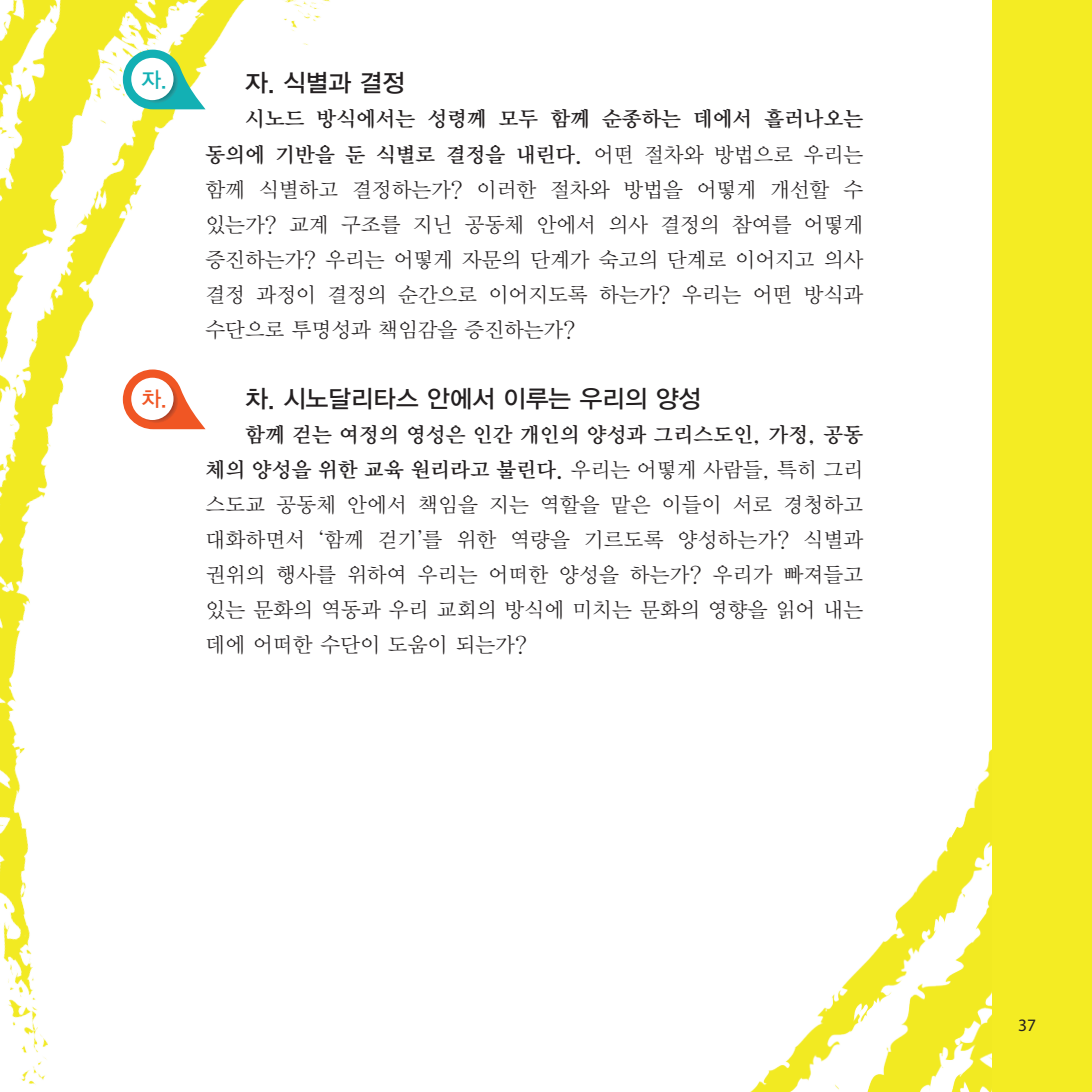
<style>
.page{position:relative;width:1092px;height:1092px;background:#fff}
.page>*{position:absolute;margin:0;border:0;box-sizing:border-box;transform-origin:0 0}
.t1{font:24.5px "YDVYGO13";color:#231f20}
.t2{font:21px/35px "YDVY Mj O12";letter-spacing:.005em;color:#231f20;text-align:justify}
.t3{font:21px/35px "YDVY Mj O14";color:#231f20;text-align:right}
.t4{font:21px "YDVYGO13";color:#13b0b4}
.t5{font:21px "YDVYGO13";color:#f05624}
.t6{font:17.5px "Myriad Pro";color:#231f20}
.s1{font-family:"YDVY Mj O12"}
</style>
<div class="page">
<img style="left:950px;top:749px;width:42px;height:342px">
<img style="left:0;top:0;width:950px;height:1091px">
<div style="left:992px;top:0;width:99px;height:1091px;background:#f4ec23"></div>
<svg style="left:123px;top:50px;width:82px;height:59px"></svg>
<svg style="left:134px;top:59px;width:44px;height:44px"></svg>
<div style="left:131px;top:58px;width:42px;height:42px;background:#fff;border-radius:50%"></div>
<svg style="left:123px;top:369px;width:82px;height:60px"></svg>
<svg style="left:134px;top:379px;width:44px;height:44px"></svg>
<div style="left:131px;top:377px;width:42px;height:43px;background:#fff;border-radius:50%"></div>
<p class="t4" style="left:141px;top:67px;width:27px">자.</p>
<p class="t5" style="left:141px;top:386px;width:27px">차.</p>
<p class="t1" style="left:245px;top:69px;width:161px">자. 식별과 결정</p>
<p class="t3" style="left:205px;top:102px;width:659px">시노드 방식에서는 성령께 모두 함께 순종하는 데에서 흘러나오는 동의에 기반을 둔 식별로 결정을 내린다. <span class="s1">어떤 절차와 방법으로 우리는</span></p>
<p class="t2" style="left:205px;top:172px;width:659px">함께 식별하고 결정하는가? 이러한 절차와 방법을 어떻게 개선할 수 있는가? 교계 구조를 지닌 공동체 안에서 의사 결정의 참여를 어떻게 증진하는가? 우리는 어떻게 자문의 단계가 숙고의 단계로 이어지고 의사 결정 과정이 결정의 순간으로 이어지도록 하는가? 우리는 어떤 방식과 수단으로 투명성과 책임감을 증진하는가?</p>
<p class="t1" style="left:245px;top:384px;width:457px">차. 시노달리타스 안에서 이루는 우리의 양성</p>
<p class="t3" style="left:205px;top:417px;width:659px">함께 걷는 여정의 영성은 인간 개인의 양성과 그리스도인, 가정, 공동 체의 양성을 위한 교육 원리라고 불린다. <span class="s1">우리는 어떻게 사람들, 특히 그리</span></p>
<p class="t2" style="left:205px;top:487px;width:659px">스도교 공동체 안에서 책임을 지는 역할을 맡은 이들이 서로 경청하고 대화하면서 ‘함께 걷기’를 위한 역량을 기르도록 양성하는가? 식별과 권위의 행사를 위하여 우리는 어떠한 양성을 하는가? 우리가 빠져들고 있는 문화의 역동과 우리 교회의 방식에 미치는 문화의 영향을 읽어 내는 데에 어떠한 수단이 도움이 되는가?</p>
<p class="t6" style="left:1018px;top:1013px;width:19px">37</p>
</div>
